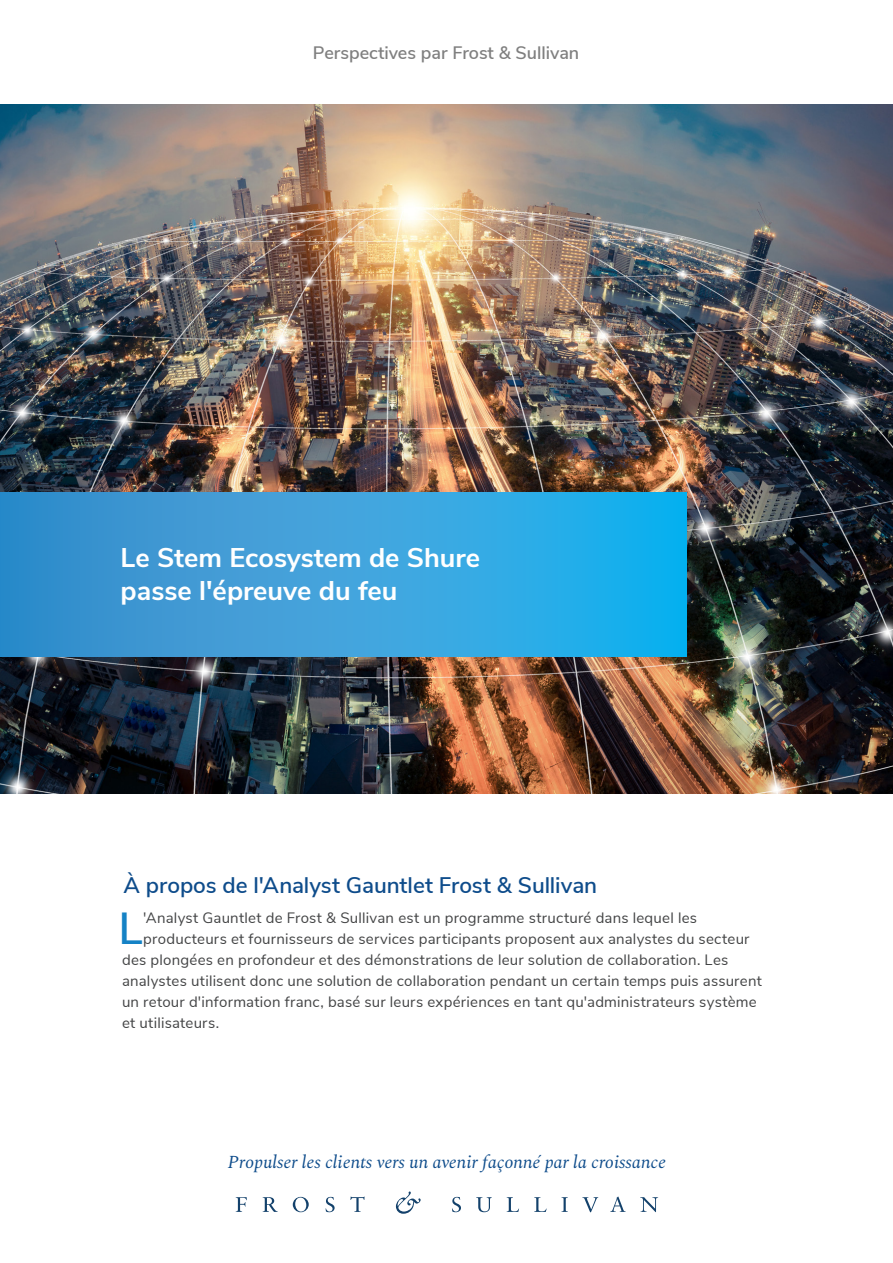
<style>
.page{position:relative;width:893px;height:1263px;background:#fff}
.page>*{position:absolute;margin:0;border:0;box-sizing:border-box;transform-origin:0 0}
.First_Para__Cover{font:600 44.85px "Nunito Sans";color:#1582c5}
.t1{font:700 27px/33px "Nunito Sans";color:#fff}
.t2{font:600 22.5px "Nunito Sans";letter-spacing:-.005em;color:#0e4c8b}
.t3{font:italic 18px "Spectral";color:#0e4c8b}
.t4{font:600 18px "Nunito Sans";color:#7f7f7f}
.First_Para__Cover-2{font:15px "Nunito Sans";letter-spacing:.015em;color:#434445}
</style>
<div class="page">
<img style="left:0;top:104px;width:893px;height:690px">
<svg style="left:0;top:492px;width:687px;height:165px;background:#33a1dc"></svg>
<svg style="left:236px;top:1197px;width:11px;height:15px"></svg>
<svg style="left:263px;top:1197px;width:15px;height:15px"></svg>
<svg style="left:293px;top:1197px;width:16px;height:15px"></svg>
<svg style="left:325px;top:1197px;width:10px;height:15px"></svg>
<svg style="left:350px;top:1196px;width:15px;height:16px"></svg>
<svg style="left:452px;top:1197px;width:9px;height:15px"></svg>
<svg style="left:476px;top:1197px;width:16px;height:15px"></svg>
<svg style="left:507px;top:1197px;width:12px;height:15px"></svg>
<svg style="left:534px;top:1197px;width:13px;height:15px"></svg>
<svg style="left:561px;top:1197px;width:7px;height:15px"></svg>
<svg style="left:582px;top:1197px;width:16px;height:15px"></svg>
<svg style="left:610px;top:1196px;width:16px;height:16px"></svg>
<svg style="left:640px;top:1197px;width:18px;height:15px"></svg>
<svg style="left:396px;top:1191px;width:25px;height:23px"></svg>
<p class="t4" style="left:313px;top:39px;width:268px">Perspectives par Frost &amp; Sullivan</p>
<h2 class="t1" style="left:121px;top:539px;width:361px">Le Stem Ecosystem de Shure passe l'épreuve du feu</h2>
<h1 class="t2" style="left:124px;top:869px;width:475px">À propos de l'Analyst Gauntlet Frost &amp; Sullivan</h1>
<p class="First_Para__Cover" style="left:118px;top:896px;width:26px">L</p>
<p class="First_Para__Cover-2" style="left:143px;top:907px;width:555px">'Analyst Gauntlet de Frost &amp; Sullivan est un programme structuré dans lequel les</p>
<p class="First_Para__Cover-2" style="left:143px;top:928px;width:608px">producteurs et fournisseurs de services participants proposent aux analystes du secteur</p>
<p class="First_Para__Cover-2" style="left:122px;top:949px;width:608px">des plongées en profondeur et des démonstrations de leur solution de collaboration. Les</p>
<p class="First_Para__Cover-2" style="left:122px;top:970px;width:641px">analystes utilisent donc une solution de collaboration pendant un certain temps puis assurent</p>
<p class="First_Para__Cover-2" style="left:122px;top:991px;width:636px">un retour d'information franc, basé sur leurs expériences en tant qu'administrateurs système</p>
<p class="First_Para__Cover-2" style="left:122px;top:1012px;width:99px">et utilisateurs.</p>
<p class="t3" style="left:228px;top:1149px;width:440px">Propulser les clients vers un avenir façonné par la croissance</p>
</div>
